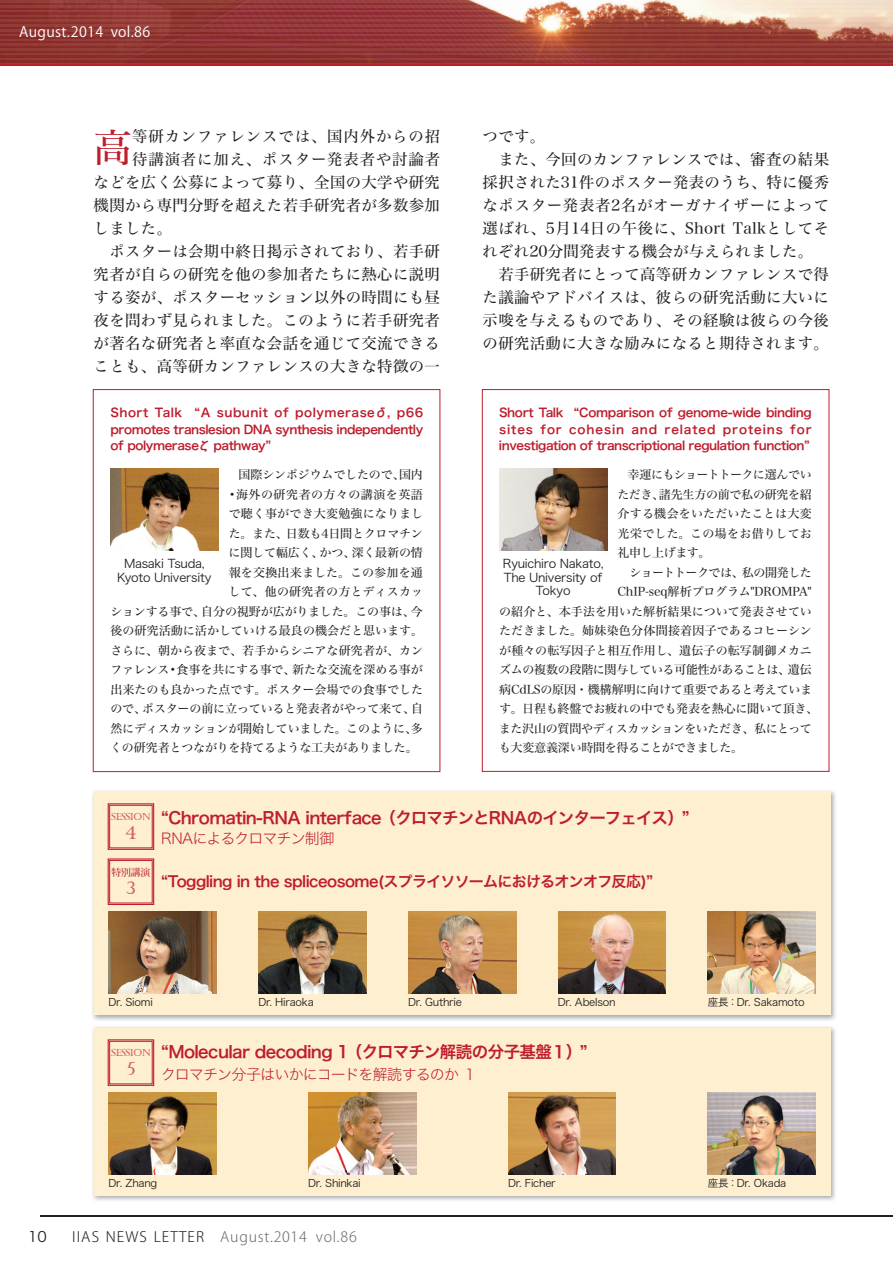
<style>
.page{position:relative;width:893px;height:1263px;background:#fff}
.page>*{position:absolute;margin:0;border:0;box-sizing:border-box;transform-origin:0 0}
.t1{font:38.4px "Hira Min Std N W4";color:#be1d2c}
.t2{font:17.55px "Castellar";color:#be1d2c}
.t3{font:16.5px "Hira Kaku Std N W6";letter-spacing:-.04em;color:#be1d2c}
.t4{font:15.3px/23.1px "Hira Min Std N W4";letter-spacing:.025em;color:#231f20}
.t5{font:15.3px "Hira Min Std N W4";letter-spacing:.055em;color:#231f20}
.t6{font:15px "Hira Kaku Std N W6";letter-spacing:-.04em;color:#be1d2c}
.t7{font:15px "Hira Kaku Std N W2";letter-spacing:-.055em;color:#be1d2c}
.t8{font:14.25px "Koz Go Pro";letter-spacing:.02em;color:#fff}
.t9{font:300 14.25px "Koz Go Pro";letter-spacing:.05em;color:#6c6d70}
.t10{font:300 14.25px "Koz Go Pro";letter-spacing:.075em;color:#231f20}
.t11{font:14.25px "Hira Kaku Std N W3";color:#231f20}
.t12{font:12px/19.5px "Hira Min Std N W4";letter-spacing:-.01em;color:#231f20;text-align:justify}
.t13{font:12px/16.5px "Hira Kaku Std N W6";letter-spacing:-.035em;color:#be1d2c;text-align:justify}
.t14{font:12px/13.5px "Hira Kaku Std N W3";letter-spacing:-.02em;color:#231f20;text-align:center}
.t15{font:12px "Hira Min Std N W4";letter-spacing:.015em;color:#231f20}
.t16{font:12px "Hira Min Std N W4";letter-spacing:-.03em;color:#231f20}
.t17{font:12px "Hira Min Std N W4";letter-spacing:-.035em;color:#231f20}
.t18{font:12px "Hira Min Std N W4";letter-spacing:.01em;color:#231f20}
.t19{font:12px "Hira Min Std N W4";letter-spacing:.04em;color:#231f20}
.t20{font:12px "Hira Min Std N W4";letter-spacing:-.04em;color:#231f20}
.t21{font:10.5px "Hira Kaku Std N W3";letter-spacing:-.025em;color:#231f20}
.t22{font:9.9px "Castellar";letter-spacing:-.025em;color:#be1d2c}
.t23{font:500 9.9px "Koz Min Pr 6 N";color:#be1d2c}
</style>
<div class="page">
<hr style="left:0;top:64px;width:893px;height:2px;background:#be1d2c">
<img style="left:211px;top:0;width:682px;height:63px">
<img style="left:0;top:0;width:211px;height:63px">
<img style="left:206px;top:36px;width:434px;height:27px">
<img style="left:0;top:1px;width:893px;height:1px">
<img style="left:0;top:6px;width:893px;height:1px">
<img style="left:0;top:10px;width:893px;height:2px">
<img style="left:0;top:15px;width:893px;height:2px">
<img style="left:0;top:20px;width:893px;height:1px">
<img style="left:0;top:25px;width:893px;height:1px">
<img style="left:0;top:30px;width:893px;height:1px">
<img style="left:0;top:34px;width:893px;height:2px">
<img style="left:0;top:39px;width:893px;height:2px">
<img style="left:0;top:44px;width:893px;height:1px">
<img style="left:0;top:49px;width:893px;height:1px">
<img style="left:0;top:53px;width:893px;height:2px">
<img style="left:0;top:58px;width:893px;height:2px">
<img style="left:0;top:63px;width:893px;height:1px">
<div style="left:482px;top:389px;width:347px;height:383px;border:1px solid #be1d2c"></div>
<div style="left:93px;top:389px;width:347px;height:383px;border:1px solid #be1d2c"></div>
<img style="left:40px;top:1216px;width:853px;height:1px">
<img style="left:499px;top:469px;width:108px;height:82px">
<img style="left:92px;top:1026px;width:744px;height:175px">
<div style="left:94px;top:1027px;width:736px;height:168px;background:#feefd0"></div>
<img style="left:92px;top:790px;width:744px;height:231px">
<div style="left:94px;top:791px;width:736px;height:224px;background:#feefd0"></div>
<svg style="left:107px;top:803px;width:48px;height:47px"></svg>
<div style="left:109px;top:805px;width:43px;height:43px;border:1px solid #be1d2c"></div>
<svg style="left:107px;top:858px;width:48px;height:47px"></svg>
<div style="left:109px;top:860px;width:43px;height:43px;border:1px solid #be1d2c"></div>
<img style="left:109px;top:1092px;width:107px;height:83px">
<img style="left:109px;top:912px;width:107px;height:82px">
<img style="left:308px;top:1092px;width:108px;height:83px">
<img style="left:259px;top:912px;width:107px;height:82px">
<img style="left:508px;top:1092px;width:108px;height:83px">
<img style="left:408px;top:912px;width:108px;height:82px">
<img style="left:558px;top:912px;width:108px;height:82px">
<img style="left:708px;top:1092px;width:108px;height:83px">
<img style="left:708px;top:912px;width:108px;height:82px">
<svg style="left:107px;top:1039px;width:48px;height:47px"></svg>
<div style="left:109px;top:1041px;width:43px;height:43px;border:1px solid #be1d2c"></div>
<img style="left:110px;top:469px;width:108px;height:82px">
<p class="t8" style="left:19px;top:23px;width:133px">August.2014 vol.86</p>
<h1 class="t1" style="left:94px;top:120px;width:40px">高</h1>
<p class="t5" style="left:132px;top:125px;width:309px">等研カンファレンスでは、国内外からの招</p>
<p class="t5" style="left:132px;top:148px;width:309px">待講演者に加え、ポスター発表者や討論者</p>
<p class="t4" style="left:94px;top:170px;width:348px">などを広く公募によって募り、全国の大学や研究</p>
<p class="t4" style="left:94px;top:193px;width:348px">機関から専門分野を超えた若手研究者が多数参加</p>
<p class="t4" style="left:94px;top:216px;width:80px">しました。</p>
<p class="t4" style="left:94px;top:239px;width:348px">　ポスターは会期中終日掲示されており、若手研</p>
<p class="t4" style="left:94px;top:262px;width:348px">究者が自らの研究を他の参加者たちに熱心に説明</p>
<p class="t4" style="left:94px;top:285px;width:348px">する姿が、ポスターセッション以外の時間にも昼</p>
<p class="t4" style="left:94px;top:308px;width:348px">夜を問わず見られました。このように若手研究者</p>
<p class="t4" style="left:94px;top:331px;width:348px">が著名な研究者と率直な会話を通じて交流できる</p>
<p class="t4" style="left:94px;top:354px;width:348px">ことも、高等研カンファレンスの大きな特徴の一</p>
<p class="t13" style="left:110px;top:405px;width:314px">Short Talk “A subunit of polymeraseδ, p66 promotes translesion DNA synthesis independently of polymeraseζ pathway”</p>
<p class="t12" style="left:239px;top:465px;width:186px">国際シンポジウムでしたので、国内</p>
<p class="t19" style="left:229px;top:486px;width:196px">•海外の研究者の方々の講演を英語</p>
<p class="t15" style="left:229px;top:505px;width:196px">で聴く事ができ大変勉強になりまし</p>
<p class="t12" style="left:229px;top:523px;width:196px">た。また、日数も4日間とクロマチン</p>
<p class="t12" style="left:229px;top:543px;width:196px">に関して幅広く、かつ、深く最新の情</p>
<p class="t15" style="left:229px;top:564px;width:196px">報を交換出来ました。この参加を通</p>
<p class="t15" style="left:229px;top:583px;width:196px">して、他の研究者の方とディスカッ</p>
<p class="t12" style="left:110px;top:601px;width:314px">ションする事で、自分の視野が広がりました。この事は、今</p>
<p class="t12" style="left:110px;top:621px;width:314px">後の研究活動に活かしていける最良の機会だと思います。</p>
<p class="t12" style="left:110px;top:640px;width:314px">さらに、朝から夜まで、若手からシニアな研究者が、カン</p>
<p class="t12" style="left:110px;top:660px;width:314px">ファレンス•食事を共にする事で、新たな交流を深める事が</p>
<p class="t12" style="left:110px;top:679px;width:314px">出来たのも良かった点です。ポスター会場での食事でした</p>
<p class="t12" style="left:110px;top:699px;width:314px">ので、ポスターの前に立っていると発表者がやって来て、自</p>
<p class="t12" style="left:110px;top:718px;width:314px">然にディスカッションが開始していました。このように、多</p>
<p class="t12" style="left:110px;top:738px;width:309px">くの研究者とつながりを持てるような工夫がありました。</p>
<p class="t14" style="left:117px;top:557px;width:96px">Masaki Tsuda,<br>Kyoto University</p>
<p class="t4" style="left:482px;top:124px;width:348px">つです。<br>　また、今回のカンファレンスでは、審査の結果採択された31件のポスター発表のうち、特に優秀なポスター発表者2名がオーガナイザーによって選ばれ、5月14日の午後に、Short Talkとしてそれぞれ20分間発表する機会が与えられました。　若手研究者にとって高等研カンファレンスで得た議論やアドバイスは、彼らの研究活動に大いに示唆を与えるものであり、その経験は彼らの今後の研究活動に大きな励みになると期待されます。</p>
<p class="t13" style="left:499px;top:405px;width:314px">Short Talk “Comparison of genome-wide binding sites for cohesin and related proteins for investigation of transcriptional regulation function”</p>
<p class="t12" style="left:617px;top:465px;width:196px;text-indent:10px">幸運にもショートトークに選んでいただき、諸先生方の前で私の研究を紹介する機会をいただいたことは大変光栄でした。この場をお借りしてお礼申し上げます。</p>
<p class="t20" style="left:629px;top:564px;width:184px">ショートトークでは、私の開発した</p>
<p class="t12" style="left:617px;top:582px;width:196px">ChIP-seq解析プログラム"DROMPA"</p>
<p class="t12" style="left:499px;top:601px;width:314px">の紹介と、本手法を用いた解析結果について発表させてい</p>
<p class="t12" style="left:499px;top:621px;width:314px">ただきました。姉妹染色分体間接着因子であるコヒーシン</p>
<p class="t18" style="left:499px;top:642px;width:314px">が種々の転写因子と相互作用し、遺伝子の転写制御メカニ</p>
<p class="t16" style="left:499px;top:661px;width:314px">ズムの複数の段階に関与している可能性があることは、遺伝</p>
<p class="t12" style="left:499px;top:679px;width:314px">病CdLSの原因・機構解明に向けて重要であると考えていま</p>
<p class="t12" style="left:499px;top:699px;width:320px">す。日程も終盤でお疲れの中でも発表を熱心に聞いて頂き、</p>
<p class="t17" style="left:499px;top:720px;width:314px">また沢山の質問やディスカッションをいただき、私にとって</p>
<p class="t16" style="left:499px;top:739px;width:246px">も大変意義深い時間を得ることができました。</p>
<p class="t14" style="left:503px;top:557px;width:102px">Ryuichiro Nakato,<br>The University of<br>Tokyo</p>
<p class="t22" style="left:111px;top:811px;width:41px">SESSION</p>
<h2 class="t2" style="left:126px;top:823px;width:12px">4</h2>
<p class="t23" style="left:112px;top:866px;width:40px">特別講演</p>
<h2 class="t2" style="left:126px;top:878px;width:11px">3</h2>
<h3 class="t3" style="left:161px;top:805px;width:530px">“Chromatin-RNA interface（クロマチンとRNAのインターフェイス）”</h3>
<p class="t7" style="left:161px;top:827px;width:175px">RNAによるクロマチン制御</p>
<p class="t6" style="left:161px;top:870px;width:493px">“Toggling in the spliceosome(スプライソソームにおけるオンオフ反応)”</p>
<p class="t21" style="left:109px;top:994px;width:46px">Dr. Siomi</p>
<p class="t21" style="left:258px;top:994px;width:57px">Dr. Hiraoka</p>
<p class="t21" style="left:408px;top:994px;width:55px">Dr. Guthrie</p>
<p class="t21" style="left:558px;top:994px;width:59px">Dr. Abelson</p>
<p class="t22" style="left:111px;top:1047px;width:41px">SESSION</p>
<h2 class="t2" style="left:127px;top:1059px;width:10px">5</h2>
<h3 class="t3" style="left:161px;top:1039px;width:428px">“Molecular decoding 1（クロマチン解読の分子基盤１）”</h3>
<p class="t7" style="left:161px;top:1063px;width:318px">クロマチン分子はいかにコードを解読するのか １</p>
<p class="t21" style="left:109px;top:1175px;width:50px">Dr. Zhang</p>
<p class="t21" style="left:308px;top:1175px;width:54px">Dr. Shinkai</p>
<p class="t11" style="left:28px;top:1225px;width:20px">10</p>
<p class="t9" style="left:220px;top:1227px;width:138px">August.2014 vol.86</p>
<p class="t10" style="left:72px;top:1227px;width:133px">IIAS NEWS LETTER</p>
<p class="t21" style="left:508px;top:1175px;width:49px">Dr. Ficher</p>
<p class="t21" style="left:708px;top:994px;width:98px">座長：Dr. Sakamoto</p>
<p class="t21" style="left:708px;top:1175px;width:80px">座長：Dr. Okada</p>
</div>
